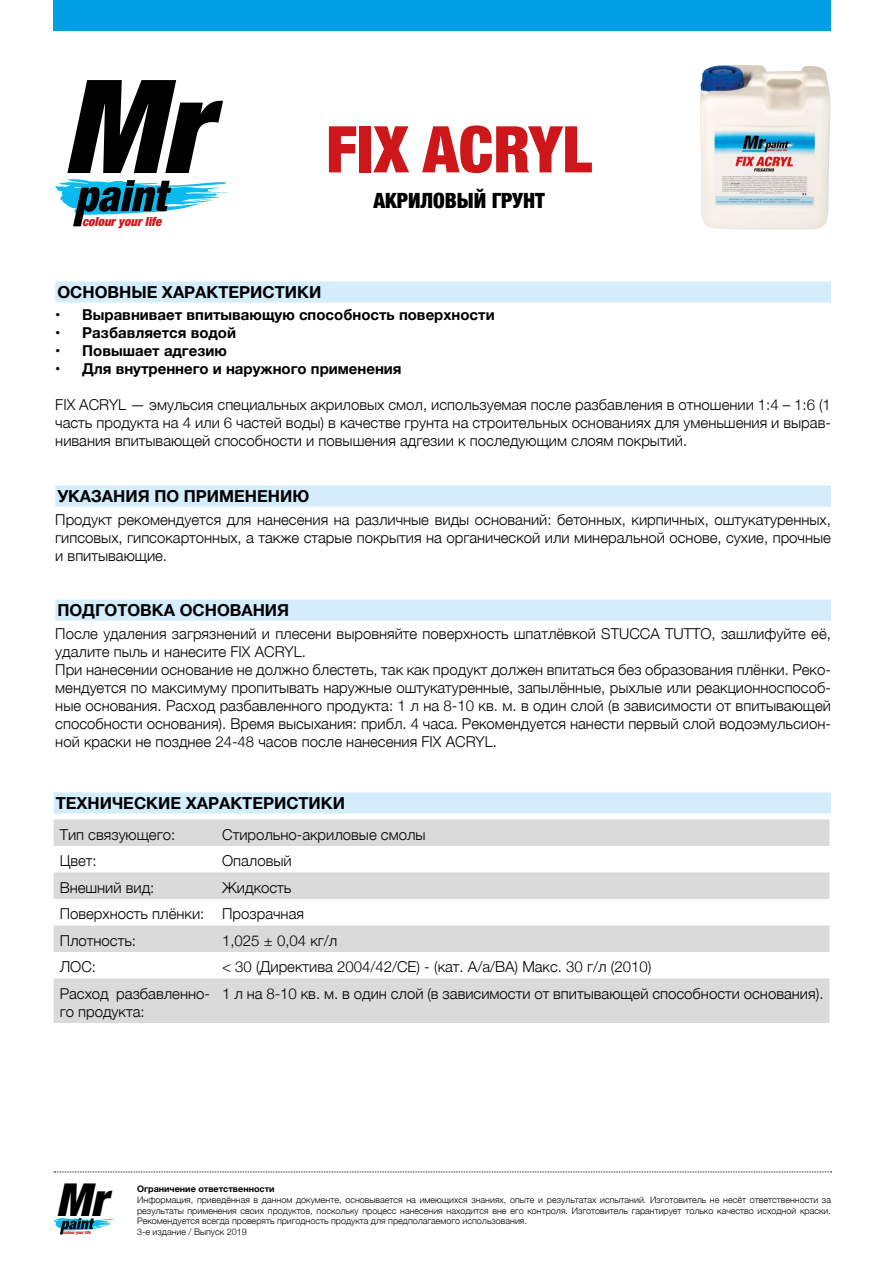
<style>
.page{position:relative;width:893px;height:1263px;background:#fff}
.page>*{position:absolute;margin:0;border:0;box-sizing:border-box;transform-origin:0 0}
.t1{font:italic 900 condensed 130.2px "Helvetica Neue LT Std";color:#000}
.t2{font:900 condensed 64.5px "Helvetica Neue";color:#cd171a}
.t3{font:italic 900 condensed 45.6px "Helvetica Neue LT Std";color:#000}
.t4{font:900 condensed 21px "Helvetica Neue";color:#000}
.t5{font:700 16.5px "Helvetica Neue";color:#000}
.t6{font:300 15px/18px "Helvetica Neue";color:#000}
.t7{font:700 15px "Helvetica Neue";color:#000}
.t8{font:italic 900 condensed 12.6px "Helvetica Neue LT Std";color:#cd171a}
.t9{font:300 9px/10.8px "Helvetica Neue";color:#000}
.t10{font:700 9px "Helvetica Neue";color:#000}
.t11{font:italic 900 condensed 4.35px "Helvetica Neue LT Std";color:#cd171a}
</style>
<div class="page">
<div style="left:55px;top:281px;width:776px;height:21px;background:#d4edfc"></div>
<div style="left:55px;top:485px;width:776px;height:21px;background:#d4edfc"></div>
<div style="left:55px;top:600px;width:776px;height:21px;background:#d4edfc"></div>
<div style="left:54px;top:792px;width:777px;height:21px;background:#d4edfc"></div>
<svg style="left:54px;top:819px;width:775px;height:204px;fill:#dadada"></svg>
<img style="left:700px;top:65px;width:131px;height:165px">
<svg style="left:55px;top:179px;width:172px;height:47px"></svg>
<svg style="left:54px;top:1218px;width:60px;height:16px"></svg>
<div style="left:54px;top:0;width:777px;height:30px;background:#009fe3"></div>
<svg style="left:54px;top:1171px;width:778px;height:1px"></svg>
<h1 class="t1" style="left:63px;top:46px;width:146px">Mr</h1>
<p class="t8" style="left:82px;top:214px;width:81px">colour your life</p>
<h2 class="t2" style="left:326px;top:96px;width:268px">FIX ACRYL</h2>
<h3 class="t4" style="left:373px;top:183px;width:173px">АКРИЛОВЫЙ ГРУНТ</h3>
<p class="t5" style="left:57px;top:279px;width:265px">ОСНОВНЫЕ ХАРАКТЕРИСТИКИ</p>
<p class="t7" style="left:55px;top:303px;width:441px">• Выравнивает впитывающую способность поверхности</p>
<p class="t7" style="left:55px;top:321px;width:182px">• Разбавляется водой</p>
<p class="t7" style="left:55px;top:339px;width:173px">• Повышает адгезию</p>
<p class="t7" style="left:55px;top:357px;width:348px">• Для внутреннего и наружного применения</p>
<p class="t6" style="left:55px;top:395px;width:777px;text-align:justify">FIX ACRYL — эмульсия специальных акриловых смол, используемая после разбавления в отношении 1:4 – 1:6 (1 часть продукта на 4 или 6 частей воды) в качестве грунта на строительных основаниях для уменьшения и вырав&shy;нивания впитывающей способности и повышения адгезии к последующим слоям покрытий.</p>
<p class="t5" style="left:57px;top:483px;width:253px">УКАЗАНИЯ ПО ПРИМЕНЕНИЮ</p>
<p class="t6" style="left:55px;top:509px;width:777px;text-align:justify">Продукт рекомендуется для нанесения на различные виды оснований: бетонных, кирпичных, оштукатуренных, гипсовых, гипсокартонных, а также старые покрытия на органической или минеральной основе, сухие, прочные и впитывающие.</p>
<p class="t5" style="left:57px;top:597px;width:233px">ПОДГОТОВКА ОСНОВАНИЯ</p>
<p class="t6" style="left:55px;top:623px;width:777px">После удаления загрязнений и плесени выровняйте поверхность шпатлёвкой STUCCA TUTTO, зашлифуйте её, удалите пыль и нанесите FIX ACRYL.<br>При нанесении основание не должно блестеть, так как продукт должен впитаться без образования плёнки. Реко&shy;мендуется по максимуму пропитывать наружные оштукатуренные, запылённые, рыхлые или реакционноспособ&shy;ные основания. Расход разбавленного продукта: 1 л на 8-10 кв. м. в один слой (в зависимости от впитывающей способности основания). Время высыхания: прибл. 4 часа. Рекомендуется нанести первый слой водоэмульсион&shy;ной краски не позднее 24-48 часов после нанесения FIX ACRYL.</p>
<p class="t5" style="left:56px;top:790px;width:291px">ТЕХНИЧЕСКИЕ ХАРАКТЕРИСТИКИ</p>
<p class="t6" style="left:60px;top:824px;width:117px">Тип связующего:</p>
<p class="t6" style="left:222px;top:824px;width:205px">Стирольно-акриловые смолы</p>
<p class="t6" style="left:60px;top:851px;width:39px">Цвет:</p>
<p class="t6" style="left:222px;top:851px;width:71px">Опаловый</p>
<p class="t6" style="left:60px;top:877px;width:96px">Внешний вид:</p>
<p class="t6" style="left:60px;top:873px;width:246px;line-height:26.5px;text-indent:162px">Жидкость<br>Поверхность плёнки: Прозрачная<br>Плотность:</p>
<p class="t6" style="left:222px;top:930px;width:117px">1,025 ± 0,04 кг/л</p>
<p class="t6" style="left:60px;top:957px;width:38px">ЛОС:</p>
<p class="t6" style="left:222px;top:957px;width:431px">&lt; 30 (Директива 2004/42/CE) - (кат. A/a/BA) Макс. 30 г/л (2010)</p>
<p class="t6" style="left:60px;top:983px;width:152px">Расход разбавленно&shy;го продукта:</p>
<p class="t6" style="left:222px;top:983px;width:603px">1 л на 8-10 кв. м. в один слой (в зависимости от впитывающей способности основания).</p>
<h3 class="t3" style="left:56px;top:1171px;width:52px">Mr</h3>
<p class="t11" style="left:63px;top:1230px;width:29px">colour your life</p>
<p class="t10" style="left:137px;top:1182px;width:139px">Ограничение ответственности</p>
<p class="t9" style="left:137px;top:1193px;width:695px">Информация, приведённая в данном документе, основывается на имеющихся знаниях, опыте и результатах испытаний. Изготовитель не несёт ответственности за результаты применения своих продуктов, поскольку процесс нанесения находится вне его контроля. Изготовитель гарантирует только качество исходной краски.<br>Рекомендуется всегда проверять пригодность продукта для предполагаемого использования.<br>3-е издание / Выпуск 2019</p>
</div>
